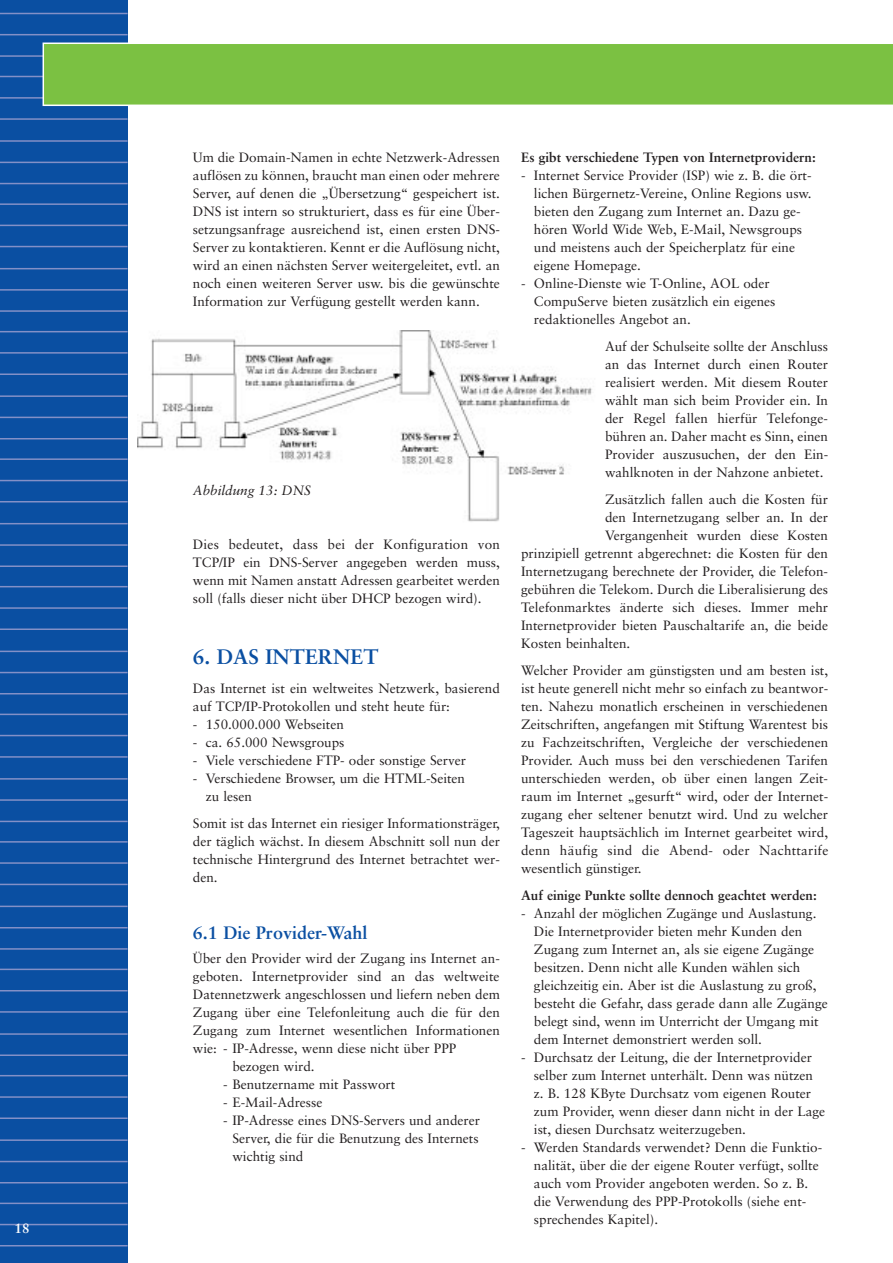
<style>
.page{position:relative;width:893px;height:1263px;background:#fff}
.page>*{position:absolute;margin:0;border:0;box-sizing:border-box;transform-origin:0 0}
.t1{font:700 21px "Sabon";color:#0a4fa2}
.t2{font:700 18px "Sabon";color:#0a4fa2}
.t3{font:13.5px/18px "Sabon";color:#231f20}
.t4{font:700 13.5px "Sabon";color:#231f20}
.t5{font:italic 13.5px "Sabon";color:#231f20}
.t6{font:700 13.5px "Sabon";color:#fff}
</style>
<div class="page">
<div style="left:0;top:0;width:128px;height:1263px;background:#0a4fa2"></div>
<hr style="left:0;top:76px;width:128px;height:1px;background:#8390c7">
<hr style="left:0;top:97px;width:128px;height:2px;background:#8390c7">
<hr style="left:0;top:118px;width:128px;height:2px;background:#8390c7">
<hr style="left:0;top:13px;width:128px;height:1px;background:#8390c7">
<hr style="left:0;top:34px;width:128px;height:1px;background:#8390c7">
<hr style="left:0;top:55px;width:128px;height:2px;background:#8390c7">
<hr style="left:0;top:203px;width:128px;height:2px;background:#8390c7">
<hr style="left:0;top:225px;width:128px;height:1px;background:#8390c7">
<hr style="left:0;top:246px;width:128px;height:1px;background:#8390c7">
<hr style="left:0;top:140px;width:128px;height:2px;background:#8390c7">
<hr style="left:0;top:162px;width:128px;height:1px;background:#8390c7">
<hr style="left:0;top:183px;width:128px;height:1px;background:#8390c7">
<hr style="left:0;top:331px;width:128px;height:1px;background:#8390c7">
<hr style="left:0;top:352px;width:128px;height:2px;background:#8390c7">
<hr style="left:0;top:374px;width:128px;height:1px;background:#8390c7">
<hr style="left:0;top:268px;width:128px;height:1px;background:#8390c7">
<hr style="left:0;top:289px;width:128px;height:2px;background:#8390c7">
<hr style="left:0;top:310px;width:128px;height:2px;background:#8390c7">
<hr style="left:0;top:458px;width:128px;height:2px;background:#8390c7">
<hr style="left:0;top:480px;width:128px;height:1px;background:#8390c7">
<hr style="left:0;top:501px;width:128px;height:1px;background:#8390c7">
<hr style="left:0;top:395px;width:128px;height:2px;background:#8390c7">
<hr style="left:0;top:417px;width:128px;height:1px;background:#8390c7">
<hr style="left:0;top:438px;width:128px;height:2px;background:#8390c7">
<hr style="left:0;top:586px;width:128px;height:1px;background:#8390c7">
<hr style="left:0;top:607px;width:128px;height:2px;background:#8390c7">
<hr style="left:0;top:628px;width:128px;height:2px;background:#8390c7">
<hr style="left:0;top:523px;width:128px;height:1px;background:#8390c7">
<hr style="left:0;top:544px;width:128px;height:2px;background:#8390c7">
<hr style="left:0;top:566px;width:128px;height:1px;background:#8390c7">
<hr style="left:0;top:714px;width:128px;height:1px;background:#8390c7">
<hr style="left:0;top:735px;width:128px;height:1px;background:#8390c7">
<hr style="left:0;top:756px;width:128px;height:2px;background:#8390c7">
<hr style="left:0;top:651px;width:128px;height:1px;background:#8390c7">
<hr style="left:0;top:672px;width:128px;height:1px;background:#8390c7">
<hr style="left:0;top:693px;width:128px;height:1px;background:#8390c7">
<hr style="left:0;top:841px;width:128px;height:2px;background:#8390c7">
<hr style="left:0;top:862px;width:128px;height:2px;background:#8390c7">
<hr style="left:0;top:884px;width:128px;height:1px;background:#8390c7">
<hr style="left:0;top:778px;width:128px;height:2px;background:#8390c7">
<hr style="left:0;top:799px;width:128px;height:2px;background:#8390c7">
<hr style="left:0;top:821px;width:128px;height:1px;background:#8390c7">
<hr style="left:0;top:969px;width:128px;height:1px;background:#8390c7">
<hr style="left:0;top:990px;width:128px;height:2px;background:#8390c7">
<hr style="left:0;top:1011px;width:128px;height:2px;background:#8390c7">
<hr style="left:0;top:906px;width:128px;height:1px;background:#8390c7">
<hr style="left:0;top:927px;width:128px;height:1px;background:#8390c7">
<hr style="left:0;top:948px;width:128px;height:2px;background:#8390c7">
<hr style="left:0;top:1075px;width:128px;height:1px;background:#8390c7">
<hr style="left:0;top:1096px;width:128px;height:2px;background:#8390c7">
<hr style="left:0;top:1118px;width:128px;height:1px;background:#8390c7">
<hr style="left:0;top:1033px;width:128px;height:2px;background:#8390c7">
<hr style="left:0;top:1054px;width:128px;height:2px;background:#8390c7">
<hr style="left:0;top:1203px;width:128px;height:1px;background:#8390c7">
<hr style="left:0;top:1224px;width:128px;height:1px;background:#8390c7">
<hr style="left:0;top:1245px;width:128px;height:1px;background:#8390c7">
<hr style="left:0;top:1139px;width:128px;height:2px;background:#8390c7">
<hr style="left:0;top:1161px;width:128px;height:1px;background:#8390c7">
<hr style="left:0;top:1182px;width:128px;height:2px;background:#8390c7">
<div style="left:43px;top:43px;width:849px;height:63px;background:#7bc142"></div>
<img style="left:138px;top:331px;width:454px;height:191px">
<p class="t6" style="left:15px;top:1223px;width:17px">18</p>
<p class="t3" style="left:193px;top:149px;width:308px;text-align:justify">Um die Domain-Namen in echte Netzwerk-Adressen auflösen zu können, braucht man einen oder mehrere Server, auf denen die „Übersetzung“ gespeichert ist.<br>DNS ist intern so strukturiert, dass es für eine Über&shy;setzungsanfrage ausreichend ist, einen ersten DNS-Server zu kontaktieren. Kennt er die Auflösung nicht, wird an einen nächsten Server weitergeleitet, evtl. an noch einen weiteren Server usw. bis die gewünschte Information zur Verfügung gestellt werden kann.</p>
<p class="t5" style="left:193px;top:485px;width:119px">Abbildung 13: DNS</p>
<p class="t3" style="left:193px;top:536px;width:308px;text-align:justify">Dies bedeutet, dass bei der Konfiguration von TCP/IP ein DNS-Server angegeben werden muss, wenn mit Namen anstatt Adressen gearbeitet werden soll (falls dieser nicht über DHCP bezogen wird).</p>
<h1 class="t1" style="left:193px;top:648px;width:187px">6. DAS INTERNET</h1>
<p class="t3" style="left:193px;top:680px;width:308px">Das Internet ist ein weltweites Netzwerk, basierend auf TCP/IP-Protokollen und steht heute für:</p>
<p class="t3" style="left:193px;top:716px;width:152px">- 150.000.000 Webseiten</p>
<p class="t3" style="left:193px;top:734px;width:153px">- ca. 65.000 Newsgroups</p>
<p class="t3" style="left:193px;top:752px;width:274px">- Viele verschiedene FTP- oder sonstige Server</p>
<p class="t3" style="left:206px;top:770px;width:261px;text-indent:-13px">- Verschiedene Browser, um die HTML-Seiten zu lesen</p>
<p class="t3" style="left:193px;top:815px;width:308px;text-align:justify">Somit ist das Internet ein riesiger Informationsträger, der täglich wächst. In diesem Abschnitt soll nun der technische Hintergrund des Internet betrachtet wer&shy;den.</p>
<h2 class="t2" style="left:193px;top:925px;width:176px">6.1 Die Provider-Wahl</h2>
<p class="t3" style="left:193px;top:950px;width:308px">Über den Provider wird der Zugang ins Internet an-</p>
<p class="t3" style="left:193px;top:968px;width:308px">geboten. Internetprovider sind an das weltweite</p>
<p class="t3" style="left:193px;top:986px;width:308px">Datennetzwerk angeschlossen und liefern neben dem</p>
<p class="t3" style="left:193px;top:1004px;width:308px">Zugang über eine Telefonleitung auch die für den</p>
<p class="t3" style="left:193px;top:1022px;width:308px">Zugang zum Internet wesentlichen Informationen</p>
<p class="t3" style="left:193px;top:1040px;width:265px">wie: - IP-Adresse, wenn diese nicht über PPP</p>
<p class="t3" style="left:232px;top:1058px;width:84px">bezogen wird.</p>
<p class="t3" style="left:223px;top:1076px;width:174px">- Benutzername mit Passwort</p>
<p class="t3" style="left:223px;top:1094px;width:101px">- E-Mail-Adresse</p>
<p class="t3" style="left:232px;top:1112px;width:249px;text-align:justify;text-indent:-9px">- IP-Adresse eines DNS-Servers und anderer Server, die für die Benutzung des Internets wichtig sind</p>
<p class="t4" style="left:521px;top:152px;width:296px">Es gibt verschiedene Typen von Internetprovidern:</p>
<p class="t3" style="left:534px;top:167px;width:279px;text-indent:-13px">- Internet Service Provider (ISP) wie z. B. die ört&shy;lichen Bürgernetz-Vereine, Online Regions usw. bieten den Zugang zum Internet an. Dazu ge&shy;hören World Wide Web, E-Mail, Newsgroups und meistens auch der Speicherplatz für eine eigene Homepage.</p>
<p class="t3" style="left:534px;top:275px;width:243px;text-indent:-13px">- Online-Dienste wie T-Online, AOL oder<br>CompuServe bieten zusätzlich ein eigenes redaktionelles Angebot an.</p>
<p class="t3" style="left:605px;top:338px;width:225px;text-align:justify">Auf der Schulseite sollte der Anschluss an das Internet durch einen Router realisiert werden. Mit diesem Router wählt man sich beim Provider ein. In der Regel fallen hierfür Telefonge&shy;bühren an. Daher macht es Sinn, einen Provider auszusuchen, der den Ein&shy;wahlknoten in der Nahzone anbietet.</p>
<p class="t3" style="left:605px;top:491px;width:224px">Zusätzlich fallen auch die Kosten für</p>
<p class="t3" style="left:605px;top:509px;width:225px">den Internetzugang selber an. In der</p>
<p class="t3" style="left:605px;top:527px;width:224px">Vergangenheit wurden diese Kosten</p>
<p class="t3" style="left:521px;top:545px;width:308px">prinzipiell getrennt abgerechnet: die Kosten für den</p>
<p class="t3" style="left:521px;top:563px;width:308px">Internetzugang berechnete der Provider, die Telefon-</p>
<p class="t3" style="left:521px;top:581px;width:308px">gebühren die Telekom. Durch die Liberalisierung des</p>
<p class="t3" style="left:521px;top:599px;width:308px">Telefonmarktes änderte sich dieses. Immer mehr</p>
<p class="t3" style="left:521px;top:617px;width:308px">Internetprovider bieten Pauschaltarife an, die beide</p>
<p class="t3" style="left:521px;top:635px;width:111px">Kosten beinhalten.</p>
<p class="t3" style="left:521px;top:662px;width:309px;text-align:justify">Welcher Provider am günstigsten und am besten ist, ist heute generell nicht mehr so einfach zu beantwor&shy;ten. Nahezu monatlich erscheinen in verschiedenen Zeitschriften, angefangen mit Stiftung Warentest bis zu Fachzeitschriften, Vergleiche der verschiedenen Provider. Auch muss bei den verschiedenen Tarifen unterschieden werden, ob über einen langen Zeit&shy;raum im Internet „gesurft“ wird, oder der Internet&shy;zugang eher seltener benutzt wird. Und zu welcher Tageszeit hauptsächlich im Internet gearbeitet wird, denn häufig sind die Abend- oder Nachttarife wesentlich günstiger.</p>
<p class="t4" style="left:521px;top:890px;width:297px">Auf einige Punkte sollte dennoch geachtet werden:</p>
<p class="t3" style="left:534px;top:905px;width:295px;text-indent:-13px">- Anzahl der möglichen Zugänge und Auslastung.<br>Die Internetprovider bieten mehr Kunden den Zugang zum Internet an, als sie eigene Zugänge besitzen. Denn nicht alle Kunden wählen sich gleichzeitig ein. Aber ist die Auslastung zu groß, besteht die Gefahr, dass gerade dann alle Zugänge belegt sind, wenn im Unterricht der Umgang mit dem Internet demonstriert werden soll.</p>
<p class="t3" style="left:534px;top:1049px;width:293px;text-indent:-13px">- Durchsatz der Leitung, die der Internetprovider selber zum Internet unterhält. Denn was nützen z. B. 128 KByte Durchsatz vom eigenen Router zum Provider, wenn dieser dann nicht in der Lage ist, diesen Durchsatz weiterzugeben.</p>
<p class="t3" style="left:534px;top:1139px;width:290px;text-indent:-13px">- Werden Standards verwendet? Denn die Funktio&shy;nalität, über die der eigene Router verfügt, sollte auch vom Provider angeboten werden. So z. B. die Verwendung des PPP-Protokolls (siehe ent&shy;sprechendes Kapitel).</p>
</div>
